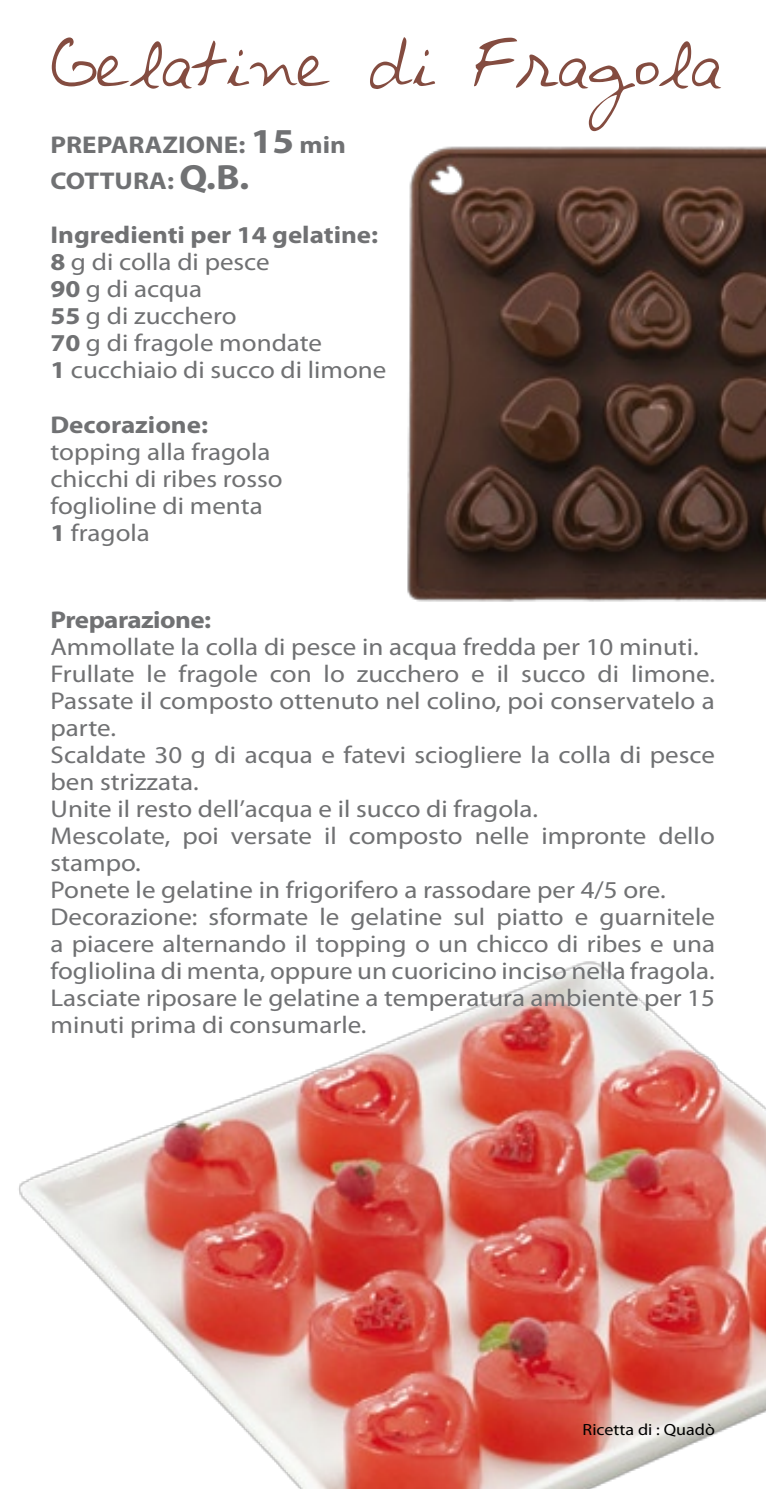
<style>
.page{position:relative;width:766px;height:1489px;background:#fff}
.page>*{position:absolute;margin:0;border:0;box-sizing:border-box;transform-origin:0 0}
.t1{font:54px "Avantque...";color:#844c40}
.t2{font:700 35.1px "Myriad Pro";color:#707173;scale:1.11 1}
.t3{font:24.3px/27px "Myriad Pro";color:#707173;scale:1.11 1}
.t4{font:700 24.3px "Myriad Pro";color:#707173;scale:1.11 1}
.t5{font:16.2px "Myriad Pro";color:#000;scale:1.11 1}
.s1{font-size:35.1px}
.s2{font-size:24.3px}
.s3{font-weight:700}
</style>
<div class="page">
<img style="left:19px;top:961px;width:746px;height:527px">
<img style="left:407px;top:146px;width:358px;height:456px">
<h1 class="t1" style="left:51px;top:36px;width:671px">Gelatine di Fragola</h1>
<p class="t4" style="left:50px;top:129px;width:15px">PREPARAZIONE</p>
<p class="t4" style="left:238px;top:129px;width:98px">: <span class="s1">15</span> min</p>
<p class="t4" style="left:50px;top:165px;width:16px">COTTURA</p>
<h2 class="t2" style="left:167px;top:155px;width:75px"><span class="s2">:</span> Q.B.</h2>
<p class="t3" style="left:50px;top:221px;width:304px"><span class="s3">Ingredienti per 14 gelatine:<br>8</span> g di colla di pesce<br><span class="s3">90</span> g di acqua<br><span class="s3">55</span> g di zucchero<br><span class="s3">70</span> g di fragole mondate<br><span class="s3">1</span> cucchiaio di succo di limone</p>
<p class="t4" style="left:50px;top:408px;width:143px">Decorazione:</p>
<p class="t3" style="left:50px;top:437px;width:210px">topping alla fragola chicchi di ribes rosso foglioline di menta<br><span class="s3">1</span> fragola</p>
<p class="t4" style="left:50px;top:603px;width:146px">Preparazione:</p>
<p class="t3" style="left:50px;top:632px;width:600px">Ammollate la colla di pesce in acqua fredda per 10 minuti.<br>Frullate le fragole con lo zucchero e il succo di limone.<br>Passate il composto ottenuto nel colino, poi conservatelo a parte.<br>Scaldate 30 g di acqua e fatevi sciogliere la colla di pesce ben strizzata.<br>Unite il resto dell’acqua e il succo di fragola.<br>Mescolate, poi versate il composto nelle impronte dello stampo.<br>Ponete le gelatine in frigorifero a rassodare per 4/5 ore.<br>Decorazione: sformate le gelatine sul piatto e guarnitele a piacere alternando il topping o un chicco di ribes e una fogliolina di menta, oppure un cuoricino inciso nella fragola.<br>Lasciate riposare le gelatine a temperatura ambiente per 15 minuti prima di consumarle.</p>
<p class="t5" style="left:582px;top:1419px;width:121px">Ricetta di : Quadò</p>
</div>
